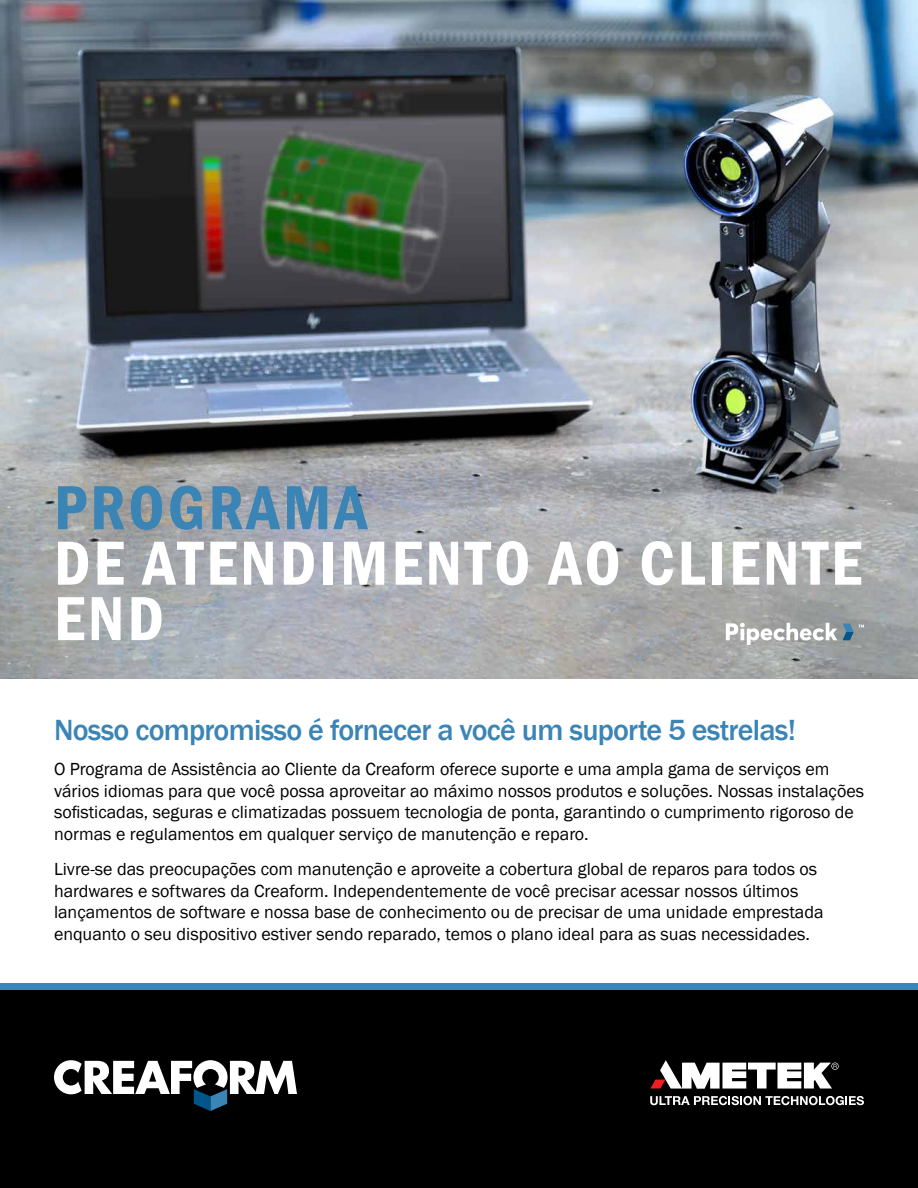
<style>
.page{position:relative;width:918px;height:1188px;background:#fff}
.page>*{position:absolute;margin:0;border:0;box-sizing:border-box;transform-origin:0 0}
.t1{font:600 condensed 64.5px/55.5px "Franklin Gothic";letter-spacing:.05em;color:#fff}
.t2{font:600 condensed 64.5px "Franklin Gothic";letter-spacing:.05em;color:#3a84b6}
.t3{font:500 30px "Franklin Gothic";letter-spacing:-.025em;color:#3a84b6}
.t4{font:18px/21.6px "Franklin Gothic";color:#000}
</style>
<div class="page">
<img style="left:0;top:0;width:918px;height:679px">
<svg style="left:726px;top:623px;width:111px;height:22px"></svg>
<svg style="left:843px;top:624px;width:21px;height:16px"></svg>
<div style="left:0;top:983px;width:918px;height:205px;background:#3a84b6"></div>
<div style="left:0;top:990px;width:918px;height:198px;background:#000"></div>
<svg style="left:54px;top:1060px;width:243px;height:51px"></svg>
<svg style="left:650px;top:1096px;width:214px;height:9px"></svg>
<svg style="left:650px;top:1060px;width:189px;height:29px"></svg>
<h1 class="t2" style="left:54px;top:465px;width:315px">PROGRAMA</h1>
<h1 class="t1" style="left:54px;top:535px;width:809px">DE ATENDIMENTO AO CLIENTE<br>END</h1>
<h2 class="t3" style="left:54px;top:712px;width:744px">Nosso compromisso é fornecer a você um suporte 5 estrelas!</h2>
<p class="t4" style="left:54px;top:759px;width:812px">O Programa de Assistência ao Cliente da Creaform oferece suporte e uma ampla gama de serviços em vários idiomas para que você possa aproveitar ao máximo nossos produtos e soluções. Nossas instalações sofisticadas, seguras e climatizadas possuem tecnologia de ponta, garantindo o cumprimento rigoroso de normas e regulamentos em qualquer serviço de manutenção e reparo.</p>
<p class="t4" style="left:54px;top:859px;width:771px">Livre-se das preocupações com manutenção e aproveite a cobertura global de reparos para todos os hardwares e softwares da Creaform. Independentemente de você precisar acessar nossos últimos lançamentos de software e nossa base de conhecimento ou de precisar de uma unidade emprestada enquanto o seu dispositivo estiver sendo reparado, temos o plano ideal para as suas necessidades.</p>
</div>
